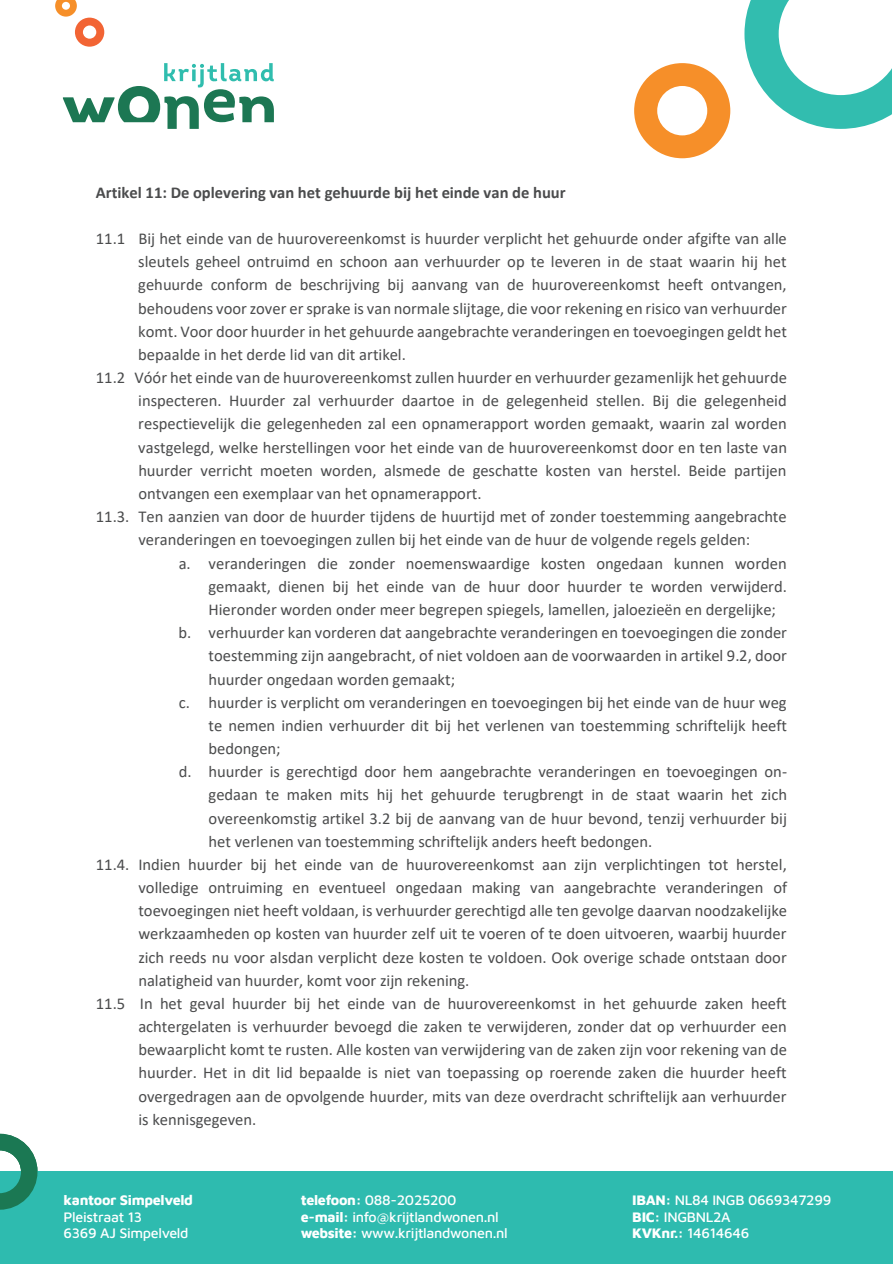
<style>
.page{position:relative;width:893px;height:1264px;background:#fff}
.page>*{position:absolute;margin:0;border:0;box-sizing:border-box;transform-origin:0 0}
.t1{font:16.5px "Calibri";color:#4b4c4d}
.t2{font:700 16.5px "Calibri";letter-spacing:-.005em;color:#4b4c4d}
.t3{font:500 14.25px/16.5px "Maven Pro";letter-spacing:-.02em;color:#fff}
.t4{font:800 14.25px "Maven Pro";letter-spacing:-.02em;color:#fff}
.s1{font-weight:800}
</style>
<div class="page">
<svg style="left:63px;top:63px;width:211px;height:66px"></svg>
<svg style="left:55px;top:0;width:49px;height:47px"></svg>
<svg style="left:744px;top:0;width:147px;height:129px"></svg>
<svg style="left:634px;top:63px;width:96px;height:95px"></svg>
<div style="left:0;top:1171px;width:892px;height:92px;background:#2ebbaf"></div>
<svg style="left:0;top:1133px;width:38px;height:76px"></svg>
<p class="t2" style="left:96px;top:180px;width:471px">Artikel 11: De oplevering van het gehuurde bij het einde van de huur</p>
<p class="t1" style="left:96px;top:227px;width:692px">11.1 Bij het einde van de huurovereenkomst is huurder verplicht het gehuurde onder afgifte van alle</p>
<p class="t1" style="left:138px;top:250px;width:649px">sleutels geheel ontruimd en schoon aan verhuurder op te leveren in de staat waarin hij het</p>
<p class="t1" style="left:138px;top:273px;width:650px">gehuurde conform de beschrijving bij aanvang van de huurovereenkomst heeft ontvangen,</p>
<p class="t1" style="left:138px;top:296px;width:650px">behoudens voor zover er sprake is van normale slijtage, die voor rekening en risico van verhuurder</p>
<p class="t1" style="left:138px;top:320px;width:650px">komt. Voor door huurder in het gehuurde aangebrachte veranderingen en toevoegingen geldt het</p>
<p class="t1" style="left:138px;top:343px;width:269px">bepaalde in het derde lid van dit artikel.</p>
<p class="t1" style="left:96px;top:366px;width:692px">11.2 Vóór het einde van de huurovereenkomst zullen huurder en verhuurder gezamenlijk het gehuurde</p>
<p class="t1" style="left:138px;top:389px;width:650px">inspecteren. Huurder zal verhuurder daartoe in de gelegenheid stellen. Bij die gelegenheid</p>
<p class="t1" style="left:138px;top:412px;width:650px">respectievelijk die gelegenheden zal een opnamerapport worden gemaakt, waarin zal worden</p>
<p class="t1" style="left:138px;top:435px;width:650px">vastgelegd, welke herstellingen voor het einde van de huurovereenkomst door en ten laste van</p>
<p class="t1" style="left:138px;top:459px;width:649px">huurder verricht moeten worden, alsmede de geschatte kosten van herstel. Beide partijen</p>
<p class="t1" style="left:138px;top:482px;width:344px">ontvangen een exemplaar van het opnamerapport.</p>
<p class="t1" style="left:96px;top:505px;width:692px">11.3. Ten aanzien van door de huurder tijdens de huurtijd met of zonder toestemming aangebrachte</p>
<p class="t1" style="left:138px;top:528px;width:613px">veranderingen en toevoegingen zullen bij het einde van de huur de volgende regels gelden:</p>
<p class="t1" style="left:179px;top:551px;width:609px">a. veranderingen die zonder noemenswaardige kosten ongedaan kunnen worden</p>
<p class="t1" style="left:208px;top:574px;width:580px">gemaakt, dienen bij het einde van de huur door huurder te worden verwijderd.</p>
<p class="t1" style="left:208px;top:598px;width:569px">Hieronder worden onder meer begrepen spiegels, lamellen, jaloezieën en dergelijke;</p>
<p class="t1" style="left:179px;top:621px;width:609px">b. verhuurder kan vorderen dat aangebrachte veranderingen en toevoegingen die zonder</p>
<p class="t1" style="left:208px;top:644px;width:580px">toestemming zijn aangebracht, of niet voldoen aan de voorwaarden in artikel 9.2, door</p>
<p class="t1" style="left:208px;top:667px;width:248px">huurder ongedaan worden gemaakt;</p>
<p class="t1" style="left:179px;top:690px;width:609px">c. huurder is verplicht om veranderingen en toevoegingen bij het einde van de huur weg</p>
<p class="t1" style="left:208px;top:713px;width:580px">te nemen indien verhuurder dit bij het verlenen van toestemming schriftelijk heeft</p>
<p class="t1" style="left:208px;top:737px;width:74px">bedongen;</p>
<p class="t1" style="left:179px;top:760px;width:610px">d. huurder is gerechtigd door hem aangebrachte veranderingen en toevoegingen on-</p>
<p class="t1" style="left:208px;top:783px;width:580px">gedaan te maken mits hij het gehuurde terugbrengt in de staat waarin het zich</p>
<p class="t1" style="left:208px;top:806px;width:580px">overeenkomstig artikel 3.2 bij de aanvang van de huur bevond, tenzij verhuurder bij</p>
<p class="t1" style="left:208px;top:829px;width:445px">het verlenen van toestemming schriftelijk anders heeft bedongen.</p>
<p class="t1" style="left:96px;top:852px;width:692px">11.4. Indien huurder bij het einde van de huurovereenkomst aan zijn verplichtingen tot herstel,</p>
<p class="t1" style="left:138px;top:876px;width:650px">volledige ontruiming en eventueel ongedaan making van aangebrachte veranderingen of</p>
<p class="t1" style="left:138px;top:899px;width:650px">toevoegingen niet heeft voldaan, is verhuurder gerechtigd alle ten gevolge daarvan noodzakelijke</p>
<p class="t1" style="left:138px;top:922px;width:649px">werkzaamheden op kosten van huurder zelf uit te voeren of te doen uitvoeren, waarbij huurder</p>
<p class="t1" style="left:138px;top:945px;width:650px">zich reeds nu voor alsdan verplicht deze kosten te voldoen. Ook overige schade ontstaan door</p>
<p class="t1" style="left:138px;top:968px;width:332px">nalatigheid van huurder, komt voor zijn rekening.</p>
<p class="t1" style="left:96px;top:991px;width:692px">11.5 In het geval huurder bij het einde van de huurovereenkomst in het gehuurde zaken heeft</p>
<p class="t1" style="left:138px;top:1015px;width:649px">achtergelaten is verhuurder bevoegd die zaken te verwijderen, zonder dat op verhuurder een</p>
<p class="t1" style="left:138px;top:1038px;width:650px">bewaarplicht komt te rusten. Alle kosten van verwijdering van de zaken zijn voor rekening van de</p>
<p class="t1" style="left:138px;top:1061px;width:649px">huurder. Het in dit lid bepaalde is niet van toepassing op roerende zaken die huurder heeft</p>
<p class="t1" style="left:138px;top:1084px;width:649px">overgedragen aan de opvolgende huurder, mits van deze overdracht schriftelijk aan verhuurder</p>
<p class="t1" style="left:138px;top:1107px;width:119px">is kennisgegeven.</p>
<p class="t4" style="left:64px;top:1190px;width:131px">kantoor Simpelveld</p>
<p class="t3" style="left:64px;top:1207px;width:126px">Pleistraat 13<br>6369 AJ Simpelveld</p>
<p class="t3" style="left:382px;top:1190px;width:208px"><span class="s1">telefoon:</span> 88-2025200 <span class="s1">e-mail:</span> info@krijt andwonen.nl <span class="s1">websi e:</span> www.krijt andwonen.nl</p>
<p class="t3" style="left:300px;top:1190px;width:208px"><span class="s1">telefoon:</span> 088-2025200 <span class="s1">e-mail:</span> info@krijtlandwonen.nl <span class="s1">website:</span> www.krijtlandwonen.nl</p>
<p class="t3" style="left:632px;top:1190px;width:200px"><span class="s1">IBAN:</span> NL84 INGB 0669347299<br><span class="s1">BIC:</span> INGBNL2A<br><span class="s1">KVKnr.:</span> 14614646</p>
</div>
